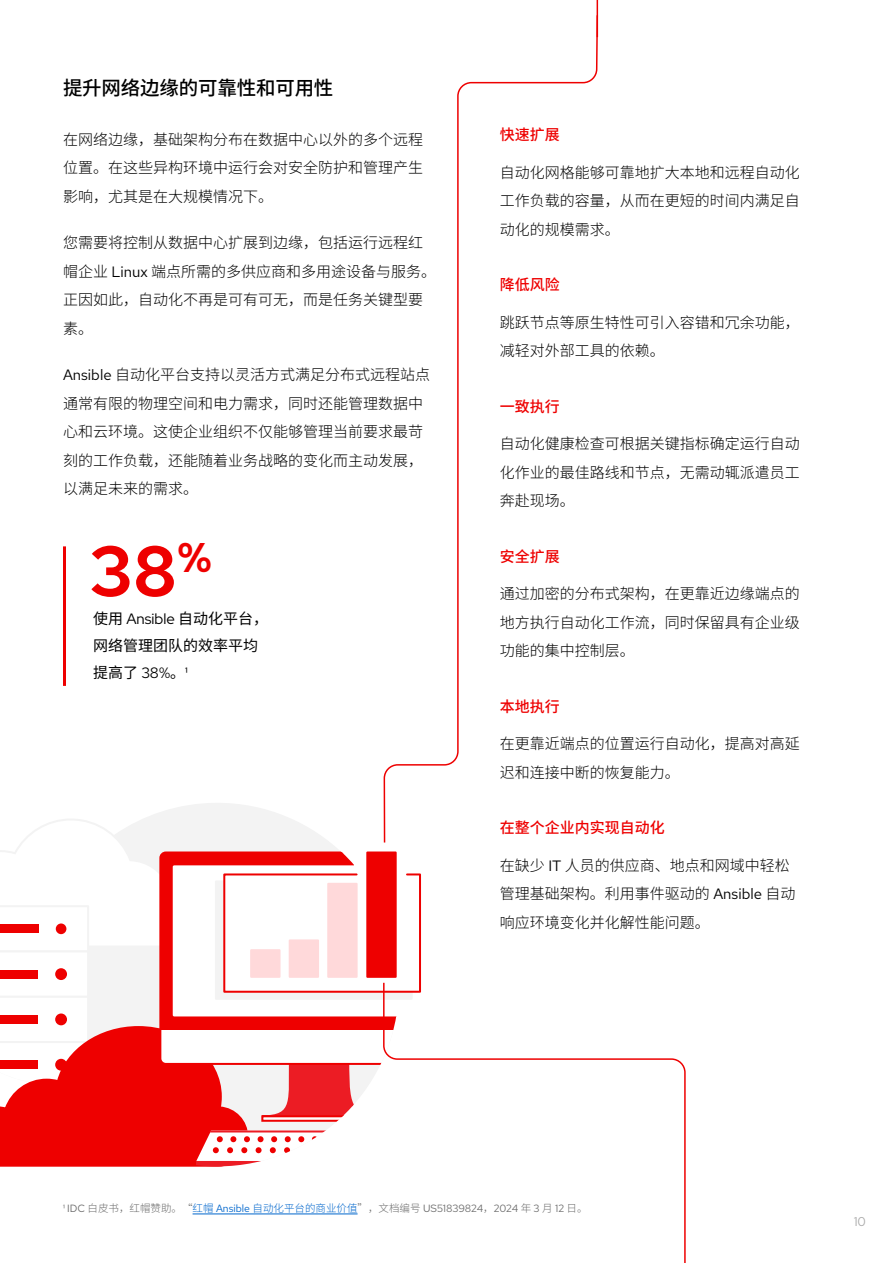
<style>
.page{position:relative;width:893px;height:1263px;background:#fff}
.page>*{position:absolute;margin:0;border:0;box-sizing:border-box;transform-origin:0 0}
.t1{font:700 71.1px "Red Hat Display";color:#e00}
.t2{font:500 19.5px "Noto Sans SC";letter-spacing:-.01em;color:#000}
.t3{font:300 15px/28.5px "Noto Sans SC";color:#000}
.t4{font:15px/27px "Noto Sans SC";color:#000}
.t5{font:500 15px "Noto Sans SC";color:#e00}
.t6{font:12.75px "Red Hat Text";color:#aaa}
.t7{font:10.5px "Red Hat Text";color:#6b6b6b}
.s1{font-family:"Red Hat Text";font-weight:400}
.s2{font-family:"Red Hat Display"}
.s3{font-family:"Noto Sans SC";font-weight:300}
.s4{font-family:"Noto Sans SC";font-weight:300;color:#06c}
.s5{color:#06c}
</style>
<div class="page">
<svg style="left:149px;top:803px;width:136px;height:14px;fill:#f3f3f3"></svg>
<svg style="left:0;top:817px;width:421px;height:350px"></svg>
<div style="left:251px;top:950px;width:29px;height:27px;background:#ffd9da"></div>
<div style="left:250px;top:949px;width:31px;height:29px;border:2px solid #ffd9da"></div>
<div style="left:290px;top:940px;width:28px;height:37px;background:#ffd9da"></div>
<div style="left:289px;top:939px;width:30px;height:39px;border:2px solid #ffd9da"></div>
<div style="left:328px;top:884px;width:29px;height:93px;background:#ffd9da"></div>
<div style="left:327px;top:883px;width:31px;height:95px;border:2px solid #ffd9da"></div>
<div style="left:367px;top:852px;width:29px;height:125px;background:#e00"></div>
<div style="left:366px;top:851px;width:31px;height:127px;border:2px solid #e00"></div>
<svg style="left:383px;top:0;width:216px;height:844px"></svg>
<hr style="left:63px;top:546px;width:3px;height:140px;background:#e00">
<svg style="left:382px;top:981px;width:304px;height:282px"></svg>
<hr style="left:597px;top:0;width:1px;height:37px;background:#e00">
<hr style="left:193px;top:1214px;width:165px;height:1px;background:#06c">
<h2 class="t2" style="left:63px;top:77px;width:272px">提升网络边缘的可靠性和可用性</h2>
<p class="t3" style="left:63px;top:125px;width:361px;text-align:justify">在网络边缘，基础架构分布在数据中心以外的多个远程位置。在这些异构环境中运行会对安全防护和管理产生影响，尤其是在大规模情况下。</p>
<p class="t3" style="left:63px;top:229px;width:375px">您需要将控制从数据中心扩展到边缘，包括运行远程红帽企业 <span class="s1">Linux</span> 端点所需的多供应商和多用途设备与服务。正因如此，自动化不再是可有可无，而是任务关键型要素。</p>
<p class="t3" style="left:63px;top:361px;width:369px"><span class="s1">Ansible</span> 自动化平台支持以灵活方式满足分布式远程站点通常有限的物理空间和电力需求，同时还能管理数据中心和云环境。这使企业组织不仅能够管理当前要求最苛刻的工作负载，还能随着业务战略的变化而主动发展，以满足未来的需求。</p>
<h1 class="t1" style="left:89px;top:525px;width:124px">38<sup>%</sup></h1>
<p class="t4" style="left:93px;top:605px;width:176px">使用 <span class="s2">Ansible</span> 自动化平台，网络管理团队的效率平均提高了 <span class="s2">38%</span>。<span class="s2">¹</span></p>
<p class="t5" style="left:500px;top:126px;width:61px">快速扩展</p>
<p class="t3" style="left:500px;top:158px;width:302px;text-align:justify">自动化网格能够可靠地扩大本地和远程自动化工作负载的容量，从而在更短的时间内满足自动化的规模需求。</p>
<p class="t5" style="left:500px;top:276px;width:61px">降低风险</p>
<p class="t3" style="left:500px;top:308px;width:302px">跳跃节点等原生特性可引入容错和冗余功能，减轻对外部工具的依赖。</p>
<p class="t5" style="left:500px;top:398px;width:61px">一致执行</p>
<p class="t3" style="left:500px;top:430px;width:302px;text-align:justify">自动化健康检查可根据关键指标确定运行自动化作业的最佳路线和节点，无需动辄派遣员工奔赴现场。</p>
<p class="t5" style="left:500px;top:548px;width:61px">安全扩展</p>
<p class="t3" style="left:500px;top:580px;width:302px;text-align:justify">通过加密的分布式架构，在更靠近边缘端点的地方执行自动化工作流，同时保留具有企业级功能的集中控制层。</p>
<p class="t5" style="left:500px;top:698px;width:61px">本地执行</p>
<p class="t3" style="left:500px;top:730px;width:302px">在更靠近端点的位置运行自动化，提高对高延迟和连接中断的恢复能力。</p>
<p class="t5" style="left:500px;top:819px;width:166px">在整个企业内实现自动化</p>
<p class="t3" style="left:500px;top:851px;width:297px">在缺少 <span class="s1">IT</span> 人员的供应商、地点和网域中轻松管理基础架构。利用事件驱动的 <span class="s1">Ansible</span> 自动响应环境变化并化解性能问题。</p>
<p class="t7" style="left:63px;top:1202px;width:526px">¹ IDC <span class="s3">白皮书，红帽赞助。“</span><span class="s4">红帽</span> <span class="s5">Ansible</span> <span class="s4">自动化平台的商业价值</span><span class="s3">”，文档编号</span> US51839824<span class="s3">，</span>2024 <span class="s3">年</span> 3 <span class="s3">月</span> 12 <span class="s3">日。</span></p>
<p class="t6" style="left:854px;top:1213px;width:14px">10</p>
</div>
